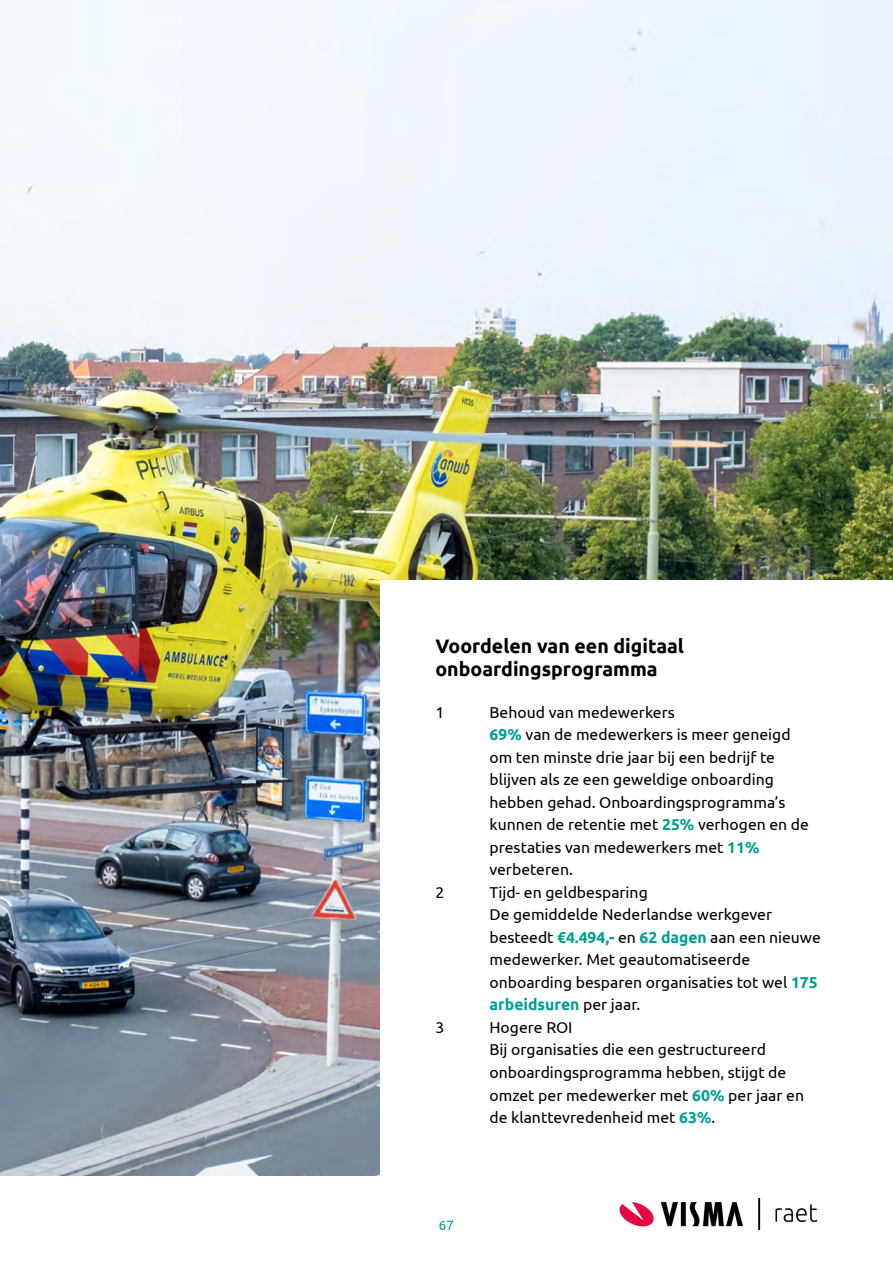
<style>
.page{position:relative;width:893px;height:1263px;background:#fff}
.page>*{position:absolute;margin:0;border:0;box-sizing:border-box;transform-origin:0 0}
.t1{font:700 19.5px/22.5px "Ubuntu";color:#000}
.t2{font:15.75px/22.5px "Ubuntu";color:#000}
.t3{font:13.5px "Ubuntu";color:#009f93}
.s1{font-weight:700;color:#009f93}
</style>
<div class="page">
<img style="left:0;top:0;width:893px;height:1175px">
<div style="left:380px;top:580px;width:513px;height:596px;background:#fff"></div>
<img style="left:619px;top:1199px;width:199px;height:30px">
<p class="t1" style="left:435px;top:634px;width:250px">Voordelen van een digitaal onboardingsprogramma</p>
<p class="t2" style="left:435px;top:700px;width:10px">1</p>
<p class="t2" style="left:489px;top:700px;width:321px">Behoud van medewerkers<br><span class="s1">69%</span> van de medewerkers is meer geneigd om ten minste drie jaar bij een bedrijf te blijven als ze een geweldige onboarding hebben gehad. Onboardingsprogramma’s kunnen de retentie met <span class="s1">25%</span> verhogen en de prestaties van medewerkers met <span class="s1">11% </span>verbeteren.</p>
<p class="t2" style="left:435px;top:880px;width:10px">2</p>
<p class="t2" style="left:489px;top:880px;width:333px">Tijd- en geldbesparing<br>De gemiddelde Nederlandse werkgever besteedt <span class="s1">€4.494,-</span> en <span class="s1">62 dagen</span> aan een nieuwe medewerker. Met geautomatiseerde onboarding besparen organisaties tot wel <span class="s1">175 arbeidsuren</span> per jaar.</p>
<p class="t2" style="left:435px;top:1015px;width:10px">3</p>
<p class="t2" style="left:489px;top:1015px;width:316px">Hogere ROI<br>Bij organisaties die een gestructureerd onboardingsprogramma hebben, stijgt de omzet per medewerker met <span class="s1">60%</span> per jaar en de klanttevredenheid met <span class="s1">63%</span>.</p>
<p class="t3" style="left:439px;top:1217px;width:17px">67</p>
</div>
